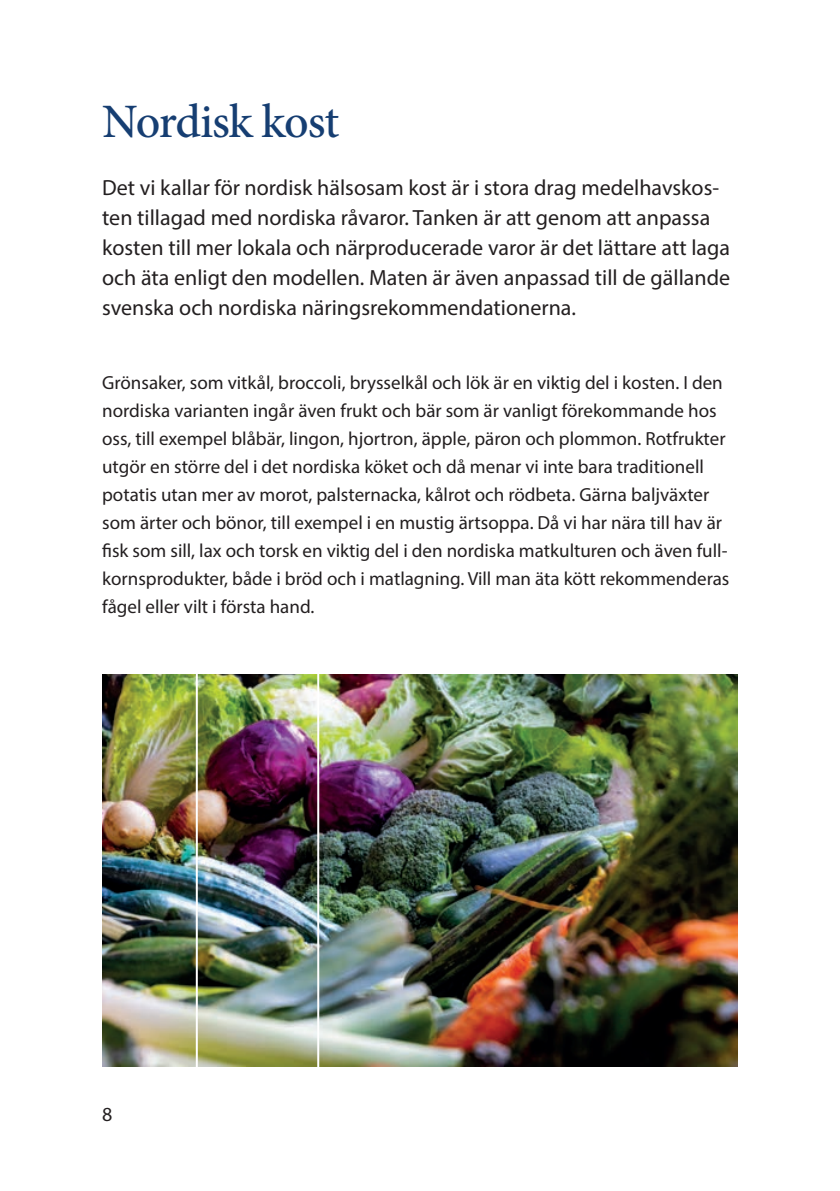
<style>
.page{position:relative;width:840px;height:1191px;background:#fff}
.page>*{position:absolute;margin:0;border:0;box-sizing:border-box;transform-origin:0 0}
.t1{font:500 48px "Minion Pro";letter-spacing:-.025em;color:#163e72}
.t2{font:22px/30px "Myriad Pro";color:#231f20}
.t3{font:20px "Myriad Pro";color:#231f20}
.t4{font:19px/28px "Myriad Pro";color:#231f20}
</style>
<div class="page">
<img style="left:102px;top:675px;width:635px;height:391px">
<div style="left:196px;top:652px;width:123px;height:432px;border:2px solid #fff"></div>
<h1 class="t1" style="left:102px;top:89px;width:238px">Nordisk kost</h1>
<p class="t2" style="left:102px;top:173px;width:629px">Det vi kallar för nordisk hälsosam kost är i stora drag medelhavskos&shy;ten tillagad med nordiska råvaror. Tanken är att genom att anpassa kosten till mer lokala och närproducerade varor är det lättare att laga och äta enligt den modellen. Maten är även anpassad till de gällande svenska och nordiska näringsrekommendationerna.</p>
<p class="t4" style="left:102px;top:368px;width:628px">Grönsaker, som vitkål, broccoli, brysselkål och lök är en viktig del i kosten. I den nordiska varianten ingår även frukt och bär som är vanligt förekommande hos oss, till exempel blåbär, lingon, hjortron, äpple, päron och plommon. Rotfrukter utgör en större del i det nordiska köket och då menar vi inte bara traditionell potatis utan mer av morot, palsternacka, kålrot och rödbeta. Gärna baljväxter som ärter och bönor, till exempel i en mustig ärtsoppa. Då vi har nära till hav är fisk som sill, lax och torsk en viktig del i den nordiska matkulturen och även full&shy;kornsprodukter, både i bröd och i matlagning. Vill man äta kött rekommenderas fågel eller vilt i första hand.</p>
<p class="t3" style="left:102px;top:1101px;width:12px">8</p>
</div>
